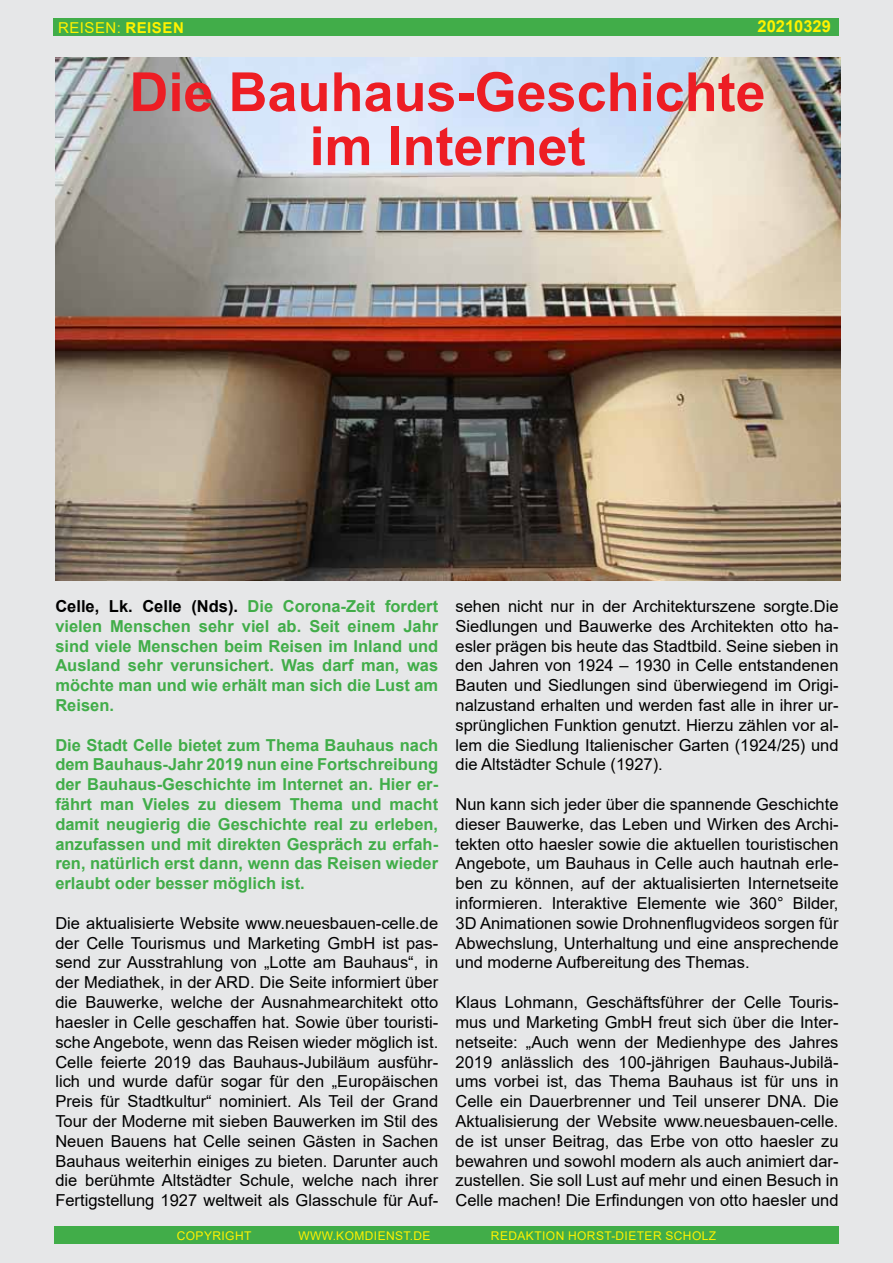
<style>
.page{position:relative;width:893px;height:1263px;background:#e6e7e8}
.page>*{position:absolute;margin:0;border:0;box-sizing:border-box;transform-origin:0 0}
.t1{font:700 54px/54px "Arial";color:#ed1d24;text-align:center}
.t2{font:16.5px/19.8px "Arial";color:#000;text-align:justify}
.t3{font:700 16.5px/19.8px "Arial";color:#41ad49;text-align:justify}
.t4{font:700 16.5px "Arial";color:#fff200}
.t5{font:15px "Arial";letter-spacing:.035em;color:#fff200}
.t6{font:12px "Arial";letter-spacing:.035em;color:#fff200}
.s1{font-weight:700}
.s2{color:#000}
</style>
<div class="page">
<div style="left:54px;top:1226px;width:784px;height:18px;background:#41ad49"></div>
<div style="left:54px;top:18px;width:785px;height:18px;background:#41ad49"></div>
<img style="left:55px;top:57px;width:785px;height:524px">
<p class="t5" style="left:58px;top:17px;width:127px">Reisen: <span class="s1">Reisen</span></p>
<p class="t4" style="left:757px;top:15px;width:75px">20210329</p>
<h1 class="t1" style="left:129px;top:66px;width:638px">Die Bauhaus-Geschichte im Internet</h1>
<p class="t3" style="left:55px;top:596px;width:384px"><span class="s2">Celle, Lk. Celle (Nds).</span> Die Corona-Zeit fordert vielen Menschen sehr viel ab. Seit einem Jahr sind viele Menschen beim Reisen im Inland und Ausland sehr verunsichert. Was darf man, was möchte man und wie erhält man sich die Lust am Reisen.</p>
<p class="t3" style="left:55px;top:735px;width:384px">Die Stadt Celle bietet zum Thema Bauhaus nach dem Bauhaus-Jahr 2019 nun eine Fortschreibung der Bauhaus-Geschichte im Internet an. Hier er&shy;fährt man Vieles zu diesem Thema und macht damit neugierig die Geschichte real zu erleben, anzufassen und mit direkten Gespräch zu erfah&shy;ren, natürlich erst dann, wenn das Reisen wieder erlaubt oder besser möglich ist.</p>
<p class="t2" style="left:55px;top:913px;width:384px">Die aktualisierte Website www.neuesbauen-celle.de der Celle Tourismus und Marketing GmbH ist pas&shy;send zur Ausstrahlung von „Lotte am Bauhaus“, in der Mediathek, in der ARD</p>
<p class="t2" style="left:55px;top:972px;width:385px;text-indent:195px">. Die Seite informiert über die Bauwerke, welche der Ausnahmearchitekt otto haesler in Celle geschaffen hat. Sowie über touristi&shy;sche Angebote, wenn das Reisen wieder möglich ist.<br>Celle feierte 2019 das Bauhaus-Jubiläum ausführ&shy;lich und wurde dafür sogar für den „Europäischen Preis für Stadtkultur“ nominiert. Als Teil der Grand Tour der Moderne mit sieben Bauwerken im Stil des Neuen Bauens hat Celle seinen Gästen in Sachen Bauhaus weiterhin einiges zu bieten. Darunter auch die berühmte Altstädter Schule, welche nach ihrer Fertigstellung 1927 weltweit als Glasschule für Auf-</p>
<p class="t2" style="left:455px;top:596px;width:385px">sehen nicht nur in der Architekturszene sorgte.Die Siedlungen und Bauwerke des Architekten otto ha&shy;esler prägen bis heute das Stadtbild. Seine sieben in den Jahren von 1924 – 1930 in Celle entstandenen Bauten und Siedlungen sind überwiegend im Origi&shy;nalzustand erhalten und werden fast alle in ihrer ur&shy;sprünglichen Funktion genutzt. H ierzu zählen vor al&shy;lem die Siedlung Italienischer Garten (1924/25) und die Altstädter Schule (1927).</p>
<p class="t2" style="left:455px;top:794px;width:385px">N un kann sich jeder über die spannende Geschichte dieser Bauwerke, das Leben und Wirken des Archi&shy;tekten otto haesler sowie die aktuellen touristischen Angebote, um Bauhaus in Celle auch hautnah erle&shy;ben zu können, auf der aktualisierten I nternetseite informieren. I nteraktive Elemente wie 360° Bilder, 3D Animationen sowie Drohnenflugvideos sorgen für Abwechslung, Unterhaltung und eine ansprechende und moderne Aufbereitung des Themas.</p>
<p class="t2" style="left:455px;top:992px;width:385px">Klaus Lohmann, Geschäftsführer der Celle Touris&shy;mus und Marketing GmbH freut sich über die I nter&shy;netseite: „Auch wenn der Medienhype des Jahres 2019 anlässlich des 100-jährigen Bauhaus-Jubilä&shy;ums vorbei ist, das Thema Bauhaus ist für uns in Celle ein Dauerbrenner und Teil unserer DNA</p>
<p class="t2" style="left:455px;top:1091px;width:385px;text-indent:347px">. Die Aktualisierung der Website www.neuesbauen-celle. de ist unser Beitrag, das Erbe von otto haesler zu bewahren und sowohl modern als auch animiert dar&shy;zustellen. Sie soll Lust auf mehr und einen Besuch in Celle machen! Die Erfindungen von otto haesler und</p>
<p class="t6" style="left:177px;top:1227px;width:76px">Copyright</p>
<p class="t6" style="left:298px;top:1227px;width:134px">www.komdienst.de</p>
<p class="t6" style="left:491px;top:1227px;width:227px">Redaktion Horst-Dieter Scholz</p>
</div>
